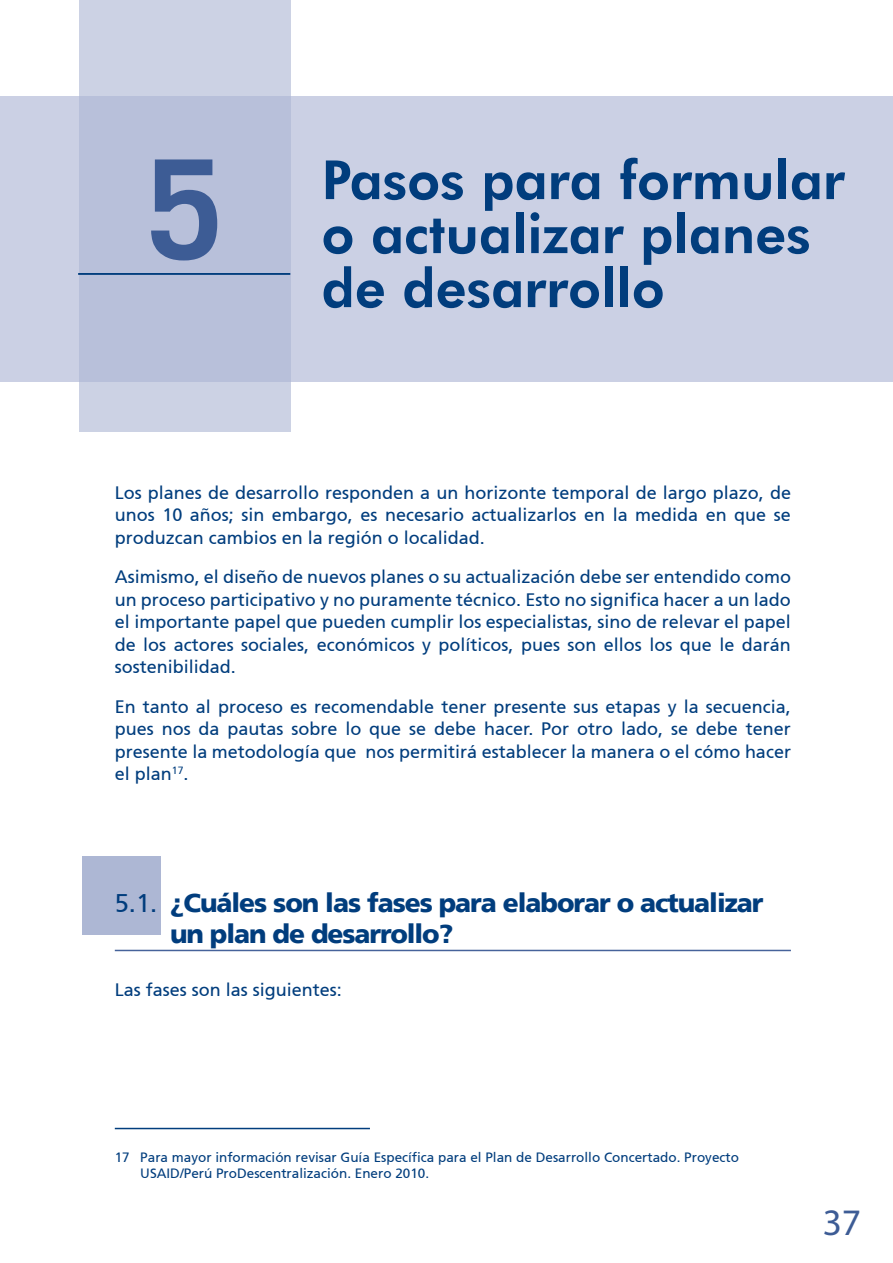
<style>
.page{position:relative;width:893px;height:1263px;background:#fff}
.page>*{position:absolute;margin:0;border:0;box-sizing:border-box;transform-origin:0 0}
.t1{font:700 138px "Trade Gothic LT";color:#3d5c95}
.t2{font:800 54px/54px "Futura BT";color:#013d7d}
.t3{font:37.5px "Myriad Pro";color:#3d5c95}
.t4{font:900 26.25px/31.5px "Frutiger 75";letter-spacing:-.04em;color:#013d7d}
.t5{font:18px/22.5px "Frutiger 55 Roman";color:#013d7d;text-align:justify}
.t6{font:13.5px/16.2px "Frutiger 55 Roman";color:#013d7d}
.s1{font-family:"Frutiger 55 Roman";font-weight:400;font-size:25.5px}
</style>
<div class="page">
<div style="left:0;top:96px;width:893px;height:285px;background:#cbd0e4"></div>
<div style="left:79px;top:0;width:211px;height:432px;background:linear-gradient(to right,#bfc6dd,#bfc6dd)"></div>
<hr style="left:78px;top:273px;width:212px;height:2px;background:#013d7d">
<div style="left:83px;top:857px;width:78px;height:78px;background:#adb7d4"></div>
<hr style="left:115px;top:950px;width:676px;height:1px;background:#46639a">
<hr style="left:115px;top:1128px;width:255px;height:1px;background:#013d7d">
<h1 class="t1" style="left:146px;top:125px;width:78px">5</h1>
<h2 class="t2" style="left:322px;top:152px;width:525px">Pasos para formular o actualizar planes de desarrollo</h2>
<p class="t5" style="left:115px;top:481px;width:678px">Los planes de desarrollo responden a un horizonte temporal de largo plazo, de unos 10 años; sin embargo, es necesario actualizarlos en la medida en que se produzcan cambios en la región o localidad.</p>
<p class="t5" style="left:115px;top:566px;width:678px">Asimismo, el diseño de nuevos planes o su actualización debe ser entendido como un proceso participativo y no puramente técnico. Esto no significa hacer a un lado el importante papel que pueden cumplir los especialistas, sino de relevar el papel de los actores sociales, económicos y políticos, pues son ellos los que le darán sostenibilidad.</p>
<p class="t5" style="left:115px;top:695px;width:678px">En tanto al proceso es recomendable tener presente sus etapas y la secuencia, pues nos da pautas sobre lo que se debe hacer. Por otro lado, se debe tener presente la metodología que nos permitirá establecer la manera o el cómo hacer el plan<sup>17</sup>.</p>
<h3 class="t4" style="left:170px;top:887px;width:595px;text-indent:-55px"><span class="s1">5.1.</span> ¿Cuáles son las fases para elaborar o actualizar un plan de desarrollo?</h3>
<p class="t5" style="left:115px;top:978px;width:229px">Las fases son las siguientes:</p>
<p class="t6" style="left:140px;top:1149px;width:600px;text-indent:-26px">17 Para mayor información revisar Guía Específica para el Plan de Desarrollo Concertado. Proyecto<br>USAID/Perú ProDescentralización. Enero 2010.</p>
<h3 class="t3" style="left:823px;top:1199px;width:40px">37</h3>
</div>
